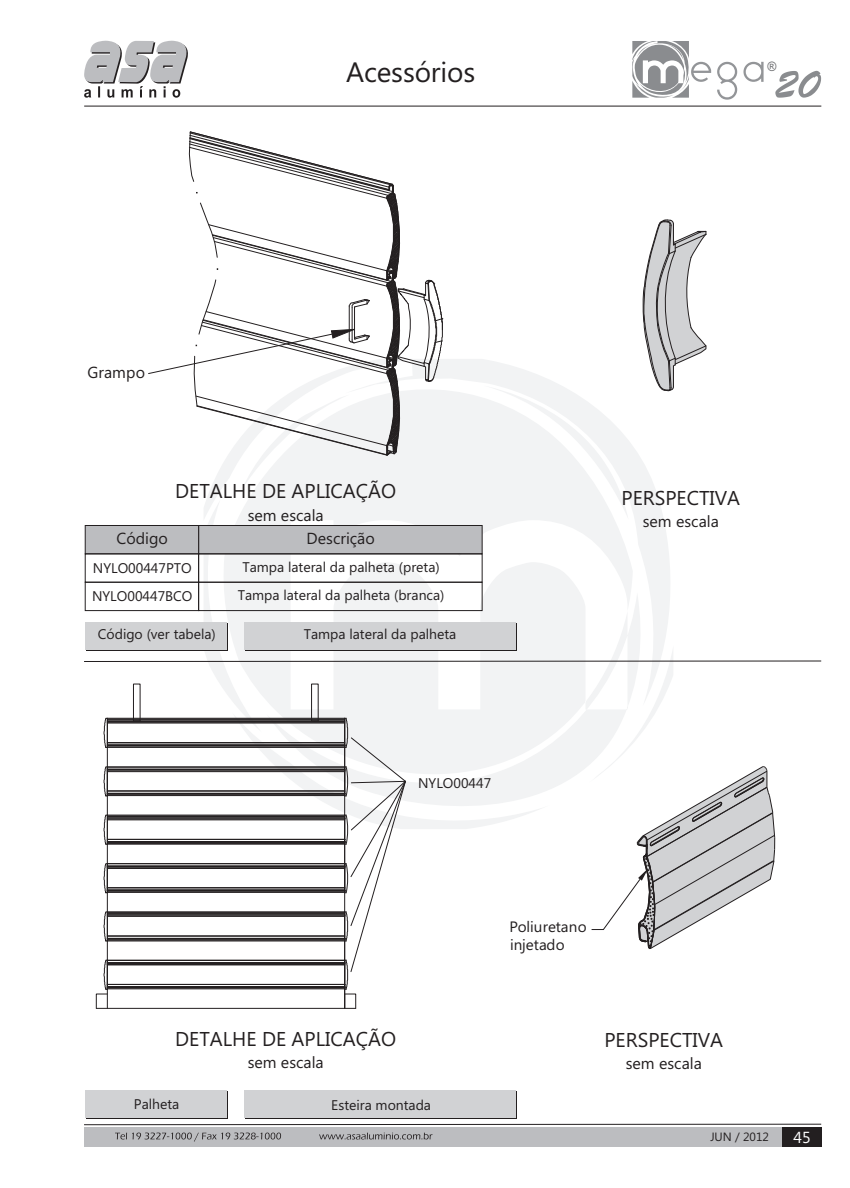
<style>
.page{position:relative;width:850px;height:1188px;background:#fff}
.page>*{position:absolute;margin:0;border:0;box-sizing:border-box;transform-origin:0 0}
.t1{font:28px "Ebrima";letter-spacing:-.005em;color:#231f20}
.t2{font:20px "Ebrima";color:#231f20}
.t3{font:16px "Ebrima";color:#231f20}
.t4{font:16px "Ebrima";color:#fff}
.t5{font:15px/17.8px "Ebrima";color:#231f20}
.t6{font:14px/28.4px "Ebrima";color:#231f20;text-align:center}
.t7{font:13px "Arial";color:#6c6d70;scale:.93 1}
.t8{font:12px "Ebrima";color:#231f20}
</style>
<div class="page">
<svg style="left:193px;top:359px;width:484px;height:470px;fill:#f2f3f4"></svg>
<hr style="left:84px;top:106px;width:737px;height:1px;background:#231f20">
<svg style="left:84px;top:41px;width:104px;height:57px"></svg>
<div style="left:84px;top:1126px;width:737px;height:20px;background:#bcbdc0"></div>
<div style="left:782px;top:1126px;width:40px;height:20px;background:#231f20"></div>
<hr style="left:84px;top:1123px;width:737px;height:1px;background:#231f20">
<svg style="left:632px;top:41px;width:131px;height:59px"></svg>
<svg style="left:775px;top:71px;width:46px;height:27px"></svg>
<hr style="left:84px;top:660px;width:737px;height:1px;background:#231f20">
<svg style="left:86px;top:622px;width:142px;height:28px"></svg>
<svg style="left:86px;top:1091px;width:142px;height:27px"></svg>
<div style="left:85px;top:621px;width:142px;height:28px;background:#d1d2d4"></div>
<div style="left:85px;top:1089px;width:142px;height:28px;background:#d1d2d4"></div>
<div style="left:245px;top:622px;width:271px;height:28px;background:#d1d2d4"></div>
<div style="left:245px;top:1090px;width:271px;height:28px;background:#d1d2d4"></div>
<div style="left:244px;top:621px;width:271px;height:28px;background:#d1d2d4"></div>
<div style="left:244px;top:1089px;width:271px;height:28px;background:#d1d2d4"></div>
<div style="left:198px;top:525px;width:284px;height:29px;background:#bcbdc0;border:1px solid #231f20"></div>
<div style="left:85px;top:525px;width:114px;height:29px;background:#bcbdc0;border:1px solid #231f20"></div>
<div style="left:198px;top:553px;width:284px;height:29px;border:1px solid #231f20"></div>
<div style="left:85px;top:553px;width:114px;height:29px;border:1px solid #231f20"></div>
<div style="left:198px;top:582px;width:284px;height:28px;border:1px solid #231f20"></div>
<div style="left:85px;top:582px;width:114px;height:28px;border:1px solid #231f20"></div>
<svg style="left:638px;top:219px;width:69px;height:172px"></svg>
<div style="left:133px;top:683px;width:7px;height:38px;border:1px solid #231f20"></div>
<div style="left:311px;top:683px;width:7px;height:38px;border:1px solid #231f20"></div>
<svg style="left:96px;top:717px;width:310px;height:291px"></svg>
<svg style="left:148px;top:131px;width:295px;height:324px"></svg>
<svg style="left:591px;top:766px;width:184px;height:183px"></svg>
<svg style="left:115px;top:1132px;width:317px;height:9px"></svg>
<h1 class="t1" style="left:346px;top:61px;width:131px">Acessórios</h1>
<p class="t7" style="left:767px;top:62px;width:11px">®</p>
<p class="t3" style="left:88px;top:366px;width:59px">Grampo</p>
<h2 class="t2" style="left:175px;top:483px;width:222px">DETALHE DE APLICAÇÃO</h2>
<p class="t3" style="left:248px;top:508px;width:78px">sem escala</p>
<p class="t3" style="left:117px;top:532px;width:53px">Código</p>
<p class="t3" style="left:307px;top:532px;width:70px">Descrição</p>
<p class="t6" style="left:238px;top:554px;width:208px">Tampa lateral da palheta (preta)<br>Tampa lateral da palheta (branca)</p>
<p class="t6" style="left:92px;top:555px;width:102px;text-align:left">NYLO00447PTO<br>NYLO00447BCO</p>
<p class="t6" style="left:98px;top:621px;width:119px">Código (ver tabela)</p>
<p class="t6" style="left:304px;top:621px;width:154px">Tampa lateral da palheta</p>
<h2 class="t2" style="left:621px;top:490px;width:120px">PERSPECTIVA</h2>
<p class="t3" style="left:643px;top:515px;width:78px">sem escala</p>
<p class="t6" style="left:418px;top:769px;width:75px">NYLO00447</p>
<h2 class="t2" style="left:175px;top:1030px;width:222px">DETALHE DE APLICAÇÃO</h2>
<p class="t3" style="left:248px;top:1056px;width:78px">sem escala</p>
<p class="t6" style="left:134px;top:1091px;width:47px">Palheta</p>
<p class="t6" style="left:331px;top:1091px;width:101px">Esteira montada</p>
<p class="t5" style="left:509px;top:919px;width:79px">Poliuretano injetado</p>
<h2 class="t2" style="left:604px;top:1031px;width:120px">PERSPECTIVA</h2>
<p class="t3" style="left:626px;top:1056px;width:78px">sem escala</p>
<p class="t8" style="left:710px;top:1131px;width:60px">JUN / 2012</p>
<p class="t4" style="left:793px;top:1130px;width:19px">45</p>
</div>
